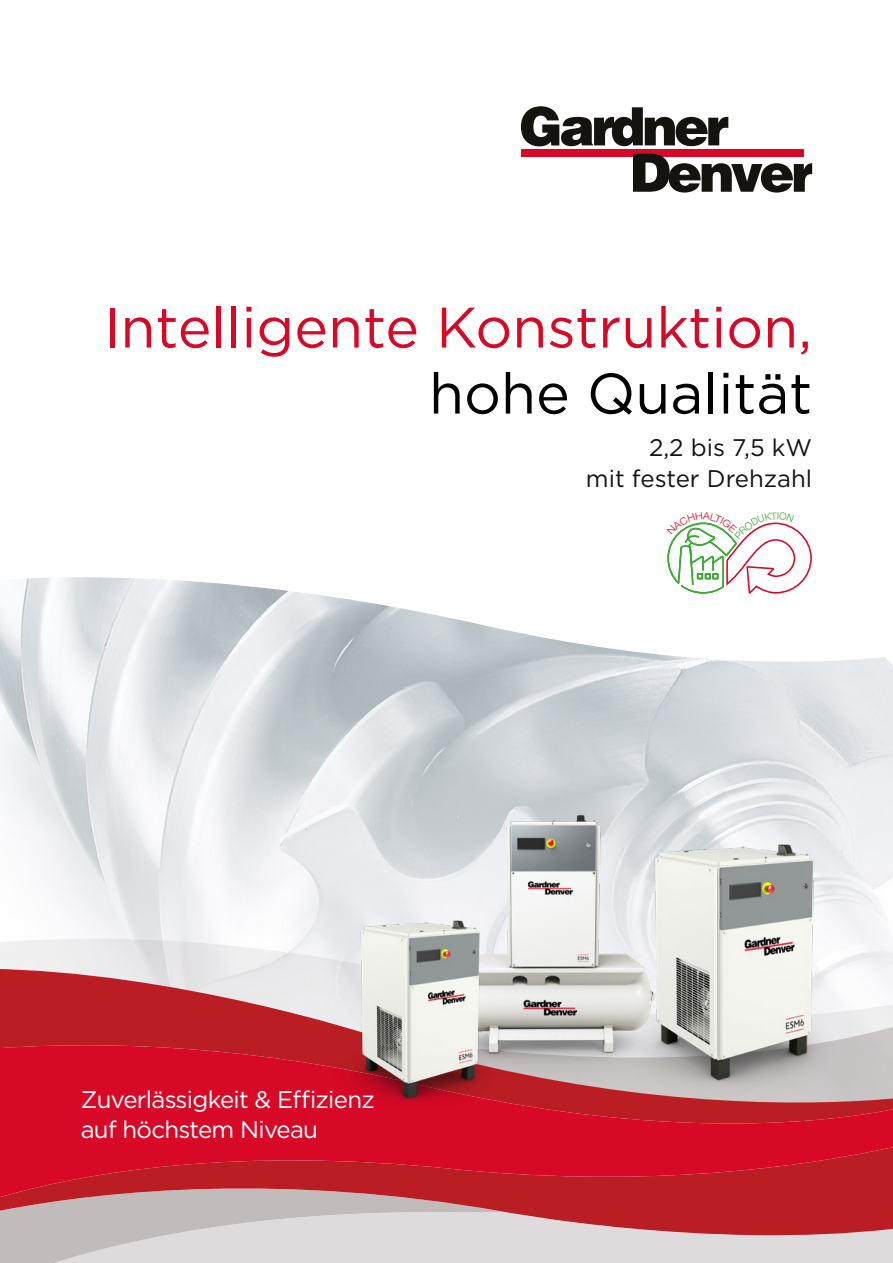
<style>
.page{position:relative;width:893px;height:1263px;background:#fff}
.page>*{position:absolute;margin:0;border:0;box-sizing:border-box;transform-origin:0 0}
.t1{font:57px "Gotham";color:#d70926}
.t2{font:57px "Gotham";color:#000}
.t3{font:24px/30px "Gotham";letter-spacing:-.03em;color:#fff}
.t4{font:24px/31.5px "Gotham";color:#141310;text-align:right}
</style>
<div class="page">
<img style="left:0;top:577px;width:893px;height:362px">
<div style="left:504px;top:1250px;width:389px;height:13px;background:#dfdbdc"></div>
<svg style="left:0;top:1250px;width:504px;height:13px;background:#dad6d7"></svg>
<svg style="left:0;top:939px;width:893px;height:30px;fill:#eeedee"></svg>
<svg style="left:0;top:969px;width:893px;height:72px;background:#ca5e63"></svg>
<svg style="left:0;top:1201px;width:893px;height:49px;background:#cc9fa1"></svg>
<svg style="left:0;top:1041px;width:893px;height:160px;background:#cc1a2f"></svg>
<div style="left:521px;top:149px;width:282px;height:7px;background:#d70926"></div>
<svg style="left:633px;top:154px;width:179px;height:39px"></svg>
<svg style="left:521px;top:106px;width:207px;height:40px"></svg>
<img style="left:342px;top:789px;width:410px;height:290px">
<img style="left:585px;top:804px;width:258px;height:297px">
<img style="left:253px;top:891px;width:317px;height:223px">
<svg style="left:667px;top:522px;width:145px;height:72px"></svg>
<h1 class="t1" style="left:104px;top:291px;width:710px">Intelligente Konstruktion,</h1>
<h1 class="t2" style="left:429px;top:357px;width:385px">hohe Qualität</h1>
<p class="t4" style="left:586px;top:431px;width:228px">2,2 bis 7,5 kW<br>mit fester Drehzahl</p>
<p class="t3" style="left:81px;top:1084px;width:295px">Zuverlässigkeit &amp; Effizienz auf höchstem Niveau</p>
</div>
